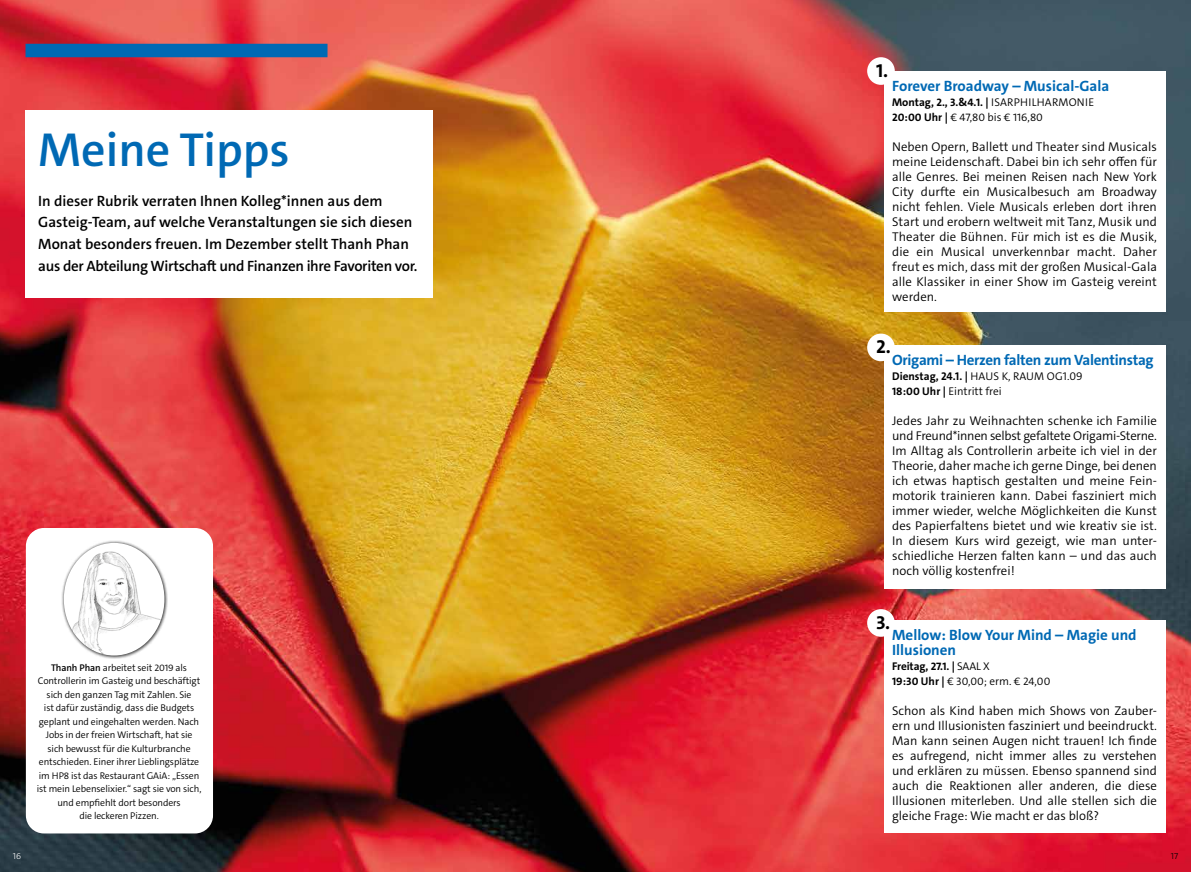
<style>
.page{position:relative;width:1191px;height:872px;background:#fff}
.page>*{position:absolute;margin:0;border:0;box-sizing:border-box;transform-origin:0 0}
.t1{font:600 48px "The Sans C5";color:#0069b4}
.t2{font:700 19.5px "The Sans C5";color:#000}
.t3{font:600 15px/21.8px "The Sans C5";color:#000}
.t4{font:700 15px/15px "The Sans C5";color:#0069b4}
.t5{font:700 15px "The Sans C5";letter-spacing:-.02em;color:#0069b4}
.t6{font:300 12.75px/15px "The Sans C5";letter-spacing:.005em;color:#000;text-align:justify}
.t7{font:300 11.25px/15px "The Sans C5";color:#000}
.t8{font:700 11.25px/15px "The Sans C5";letter-spacing:-.01em;color:#000}
.t9{font:300 9.75px/13.5px "The Sans C5";letter-spacing:-.01em;color:#000;text-align:center}
.t10{font:300 9px "The Sans C5";color:#fff}
.t11{font:300 9px "The Sans C5";color:#000}
.s1{font-weight:600}
.s2{font-weight:700}
.s3{font-weight:300}
</style>
<div class="page">
<img style="left:0;top:0;width:1191px;height:872px">
<div style="left:26px;top:528px;width:187px;height:305px;background:#fff;border-radius:18px"></div>
<div style="left:61px;top:540px;width:107px;height:119px;background:#000;opacity:.75"></div>
<img style="left:64px;top:543px;width:100px;height:112px">
<div style="left:883px;top:620px;width:282px;height:213px;background:#fff"></div>
<div style="left:883px;top:71px;width:282px;height:241px;background:#fff"></div>
<div style="left:883px;top:345px;width:282px;height:243px;background:#fff"></div>
<div style="left:867px;top:57px;width:27px;height:28px;background:#fff;border-radius:50%"></div>
<div style="left:867px;top:333px;width:27px;height:28px;background:#fff;border-radius:50%"></div>
<div style="left:867px;top:609px;width:27px;height:28px;background:#fff;border-radius:50%"></div>
<div style="left:26px;top:111px;width:407px;height:187px;background:#fff"></div>
<div style="left:26px;top:44px;width:301px;height:13px;background:#0069b4"></div>
<h1 class="t1" style="left:38px;top:119px;width:253px">Meine Tipps</h1>
<p class="t3" style="left:38px;top:190px;width:380px">In dieser Rubrik verraten Ihnen Kolleg*innen aus dem Gasteig-Team, auf welche Veranstaltungen sie sich diesen Monat besonders freuen. Im Dezember stellt Thanh Phan aus der Abteilung Wirtschaft und Finanzen ihre Favoriten vor.</p>
<p class="t9" style="left:37px;top:661px;width:166px"><span class="s1">Thanh Phan</span> arbeitet seit 2019 als Controllerin im Gasteig und beschäftigt sich den ganzen Tag mit Zahlen. Sie<br>ist dafür zuständig, dass die Budgets geplant und eingehalten werden. Nach Jobs in der freien Wirtschaft, hat sie sich bewusst für die Kulturbranche entschieden. Einer ihrer Lieblingsplätze im HP8 ist das Restaurant GAiA: „Essen ist mein Lebenselixier.“ sagt sie von sich, und empfiehlt dort besonders<br>die leckeren Pizzen.</p>
<h2 class="t2" style="left:876px;top:58px;width:14px">1.</h2>
<p class="t4" style="left:892px;top:78px;width:218px">Forever Broadway – Musical-Gala</p>
<p class="t7" style="left:892px;top:94px;width:204px"><span class="s2">Montag, 2., 3.&amp;4.1. |</span> ISARPHILHARMONIE<br><span class="s2">20:00 Uhr |</span> € 47,80 bis € 116,80</p>
<p class="t6" style="left:892px;top:139px;width:266px">Neben Opern, Ballett und Theater sind Musicals meine Leidenschaft. Dabei bin ich sehr offen für alle Genres. Bei meinen Reisen nach New York City durfte ein Musicalbesuch am Broadway nicht fehlen. Viele Musicals erleben dort ihren Start und erobern weltweit mit Tanz, Musik und Theater die Bühnen. Für mich ist es die Musik, die ein Musical unverkennbar macht. Daher freut es mich, dass mit der großen Musical-Gala alle Klassiker in einer Show im Gasteig vereint werden.</p>
<h2 class="t2" style="left:876px;top:334px;width:16px">2.</h2>
<p class="t5" style="left:892px;top:350px;width:263px">Origami – Herzen falten zum Valentinstag</p>
<p class="t7" style="left:892px;top:368px;width:192px"><span class="s2">Dienstag, 24.1. |</span> HAUS K, RAUM OG1.09<br><span class="s2">18:00 Uhr |</span> Eintritt frei</p>
<p class="t6" style="left:892px;top:413px;width:266px">Jedes Jahr zu Weihnachten schenke ich Familie und Freund*innen selbst gefaltete Origami-Sterne.<br>Im Alltag als Controllerin arbeite ich viel in der Theorie, daher mache ich gerne Dinge, bei denen ich etwas haptisch gestalten und meine Fein&shy;motorik trainieren kann. Dabei fasziniert mich immer wieder, welche Möglichkeiten die Kunst des Papierfaltens bietet und wie kreativ sie ist.<br>In diesem Kurs wird gezeigt, wie man unter&shy;schiedliche Herzen falten kann – und das auch noch völlig kostenfrei!</p>
<h2 class="t2" style="left:876px;top:609px;width:16px">3.</h2>
<p class="t4" style="left:892px;top:627px;width:246px">Mellow: Blow Your Mind – Magie und<br>Illusionen</p>
<p class="t8" style="left:892px;top:659px;width:160px">Freitag, 27.1. | <span class="s3">SAAL X<br></span>19:30 Uhr | <span class="s3">€ 30,00; erm. € 24,00</span></p>
<p class="t6" style="left:892px;top:703px;width:266px">Schon als Kind haben mich Shows von Zauber&shy;ern und Illusionisten fasziniert und beeindruckt.<br>Man kann seinen Augen nicht trauen! Ich finde es aufregend, nicht immer alles zu verstehen und erklären zu müssen. Ebenso spannend sind auch die Reaktionen aller anderen, die diese Illusionen miterleben. Und alle stellen sich die gleiche Frage: Wie macht er das bloß?</p>
<p class="t10" style="left:13px;top:850px;width:10px">16</p>
<p class="t11" style="left:1170px;top:850px;width:9px">17</p>
</div>
